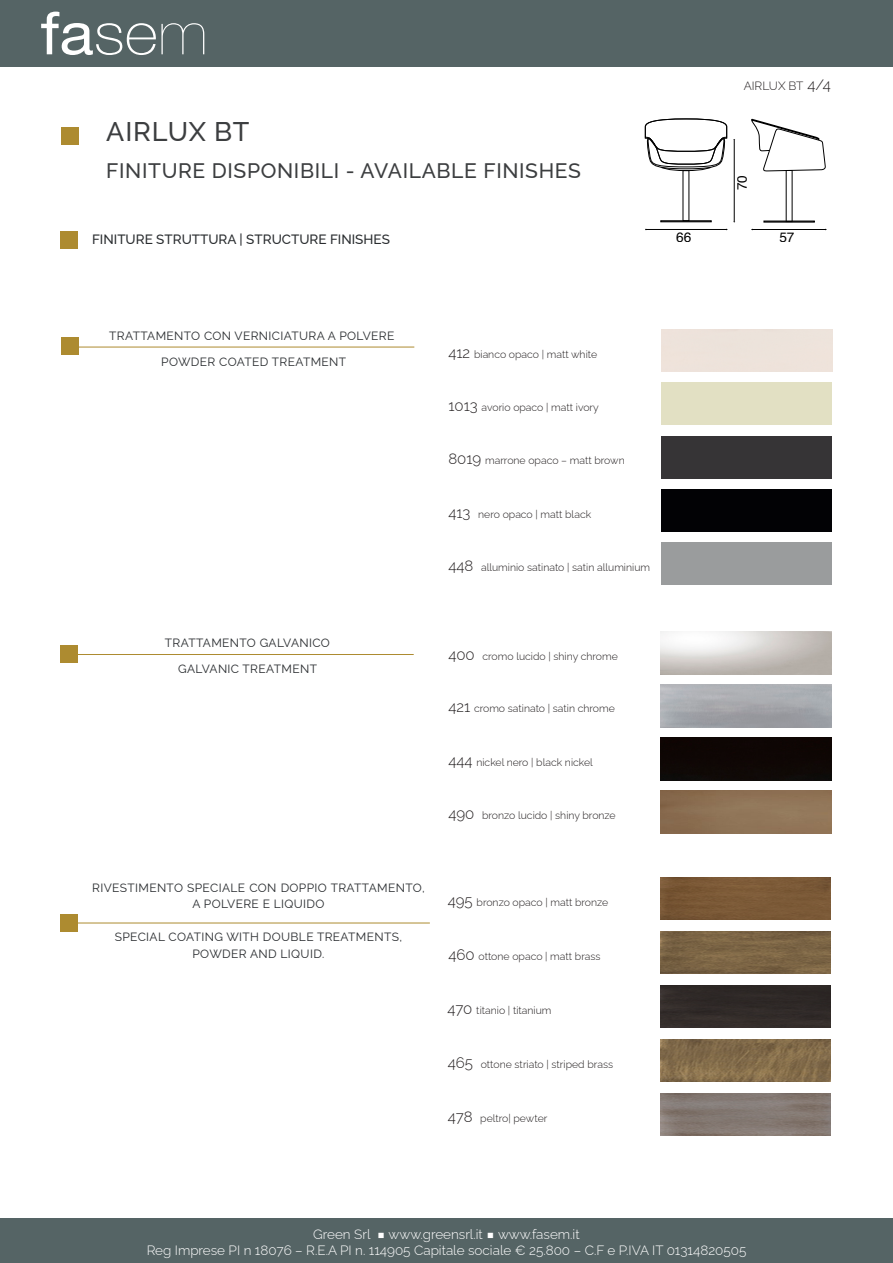
<style>
.page{position:relative;width:893px;height:1263px;background:#fff}
.page>*{position:absolute;margin:0;border:0;box-sizing:border-box;transform-origin:0 0}
.H10{font:500 27px "Raleway";letter-spacing:.03em;color:#3c3e40}
.H10-2{font:500 21px "Raleway";letter-spacing:.03em;color:#3c3e40}
.t1{font:13.65px "Helvetica";color:#000}
.t2{font:300 13.5px/16.2px "Raleway";color:#fff;text-align:center}
.H10-3{font:500 13.5px "Raleway";color:#292c2f}
.t3{font:12px/26px "Raleway";letter-spacing:.03em;color:#292c2f;text-align:center}
.H10-4{font:300 12px "Raleway";color:#231f20}
.t4{font:300 10.5px "Raleway";color:#231f20}
.s1{font-size:15px}
.s2{font-family:"Montserrat Alternates";font-weight:400}
</style>
<div class="page">
<div style="left:0;top:1218px;width:893px;height:45px;background:#556465"></div>
<div style="left:662px;top:489px;width:170px;height:43px;background:#020205"></div>
<div style="left:661px;top:738px;width:170px;height:42px;background:#0f0705"></div>
<div style="left:662px;top:543px;width:170px;height:42px;background:#9a9c9d"></div>
<hr style="left:70px;top:347px;width:344px;height:1px;background:#ad8b30">
<hr style="left:70px;top:654px;width:344px;height:1px;background:#ad8b30">
<img style="left:661px;top:791px;width:170px;height:42px">
<div style="left:662px;top:383px;width:170px;height:42px;background:#e2e0c3"></div>
<div style="left:662px;top:436px;width:170px;height:42px;background:#363436"></div>
<div style="left:62px;top:338px;width:17px;height:17px;background:#ad8b30"></div>
<div style="left:61px;top:645px;width:17px;height:17px;background:#ad8b30"></div>
<div style="left:62px;top:128px;width:17px;height:17px;background:#ad8b30"></div>
<div style="left:0;top:0;width:893px;height:67px;background:#556465"></div>
<svg style="left:41px;top:12px;width:163px;height:43px"></svg>
<img style="left:661px;top:1039px;width:170px;height:43px">
<div style="left:661px;top:985px;width:170px;height:43px;background:#302a28"></div>
<img style="left:661px;top:1093px;width:170px;height:43px">
<hr style="left:69px;top:923px;width:361px;height:1px;background:#ad8b30">
<img style="left:661px;top:877px;width:170px;height:43px">
<img style="left:661px;top:931px;width:170px;height:43px">
<div style="left:61px;top:915px;width:17px;height:17px;background:#ad8b30"></div>
<div style="left:661px;top:221px;width:50px;height:1px;border:1px solid #000"></div>
<svg style="left:645px;top:119px;width:82px;height:52px"></svg>
<div style="left:764px;top:221px;width:50px;height:1px;border:1px solid #000"></div>
<svg style="left:751px;top:119px;width:74px;height:52px"></svg>
<hr style="left:645px;top:229px;width:82px;height:1px;background:#000">
<hr style="left:752px;top:229px;width:74px;height:1px;background:#000">
<hr style="left:734px;top:139px;width:1px;height:83px;background:#000">
<div style="left:60px;top:231px;width:17px;height:17px;background:#ad8b30"></div>
<p class="H10" style="left:106px;top:110px;width:145px">AIRLUX BT</p>
<p class="H10-2" style="left:106px;top:154px;width:476px">FINITURE DISPONIBILI - AVAILABLE FINISHES</p>
<p class="H10-3" style="left:92px;top:228px;width:299px">FINITURE STRUTTURA | STRUCTURE FINISHES</p>
<p class="H10-4" style="left:744px;top:76px;width:89px">AIRLUX BT <span class="s1">4/4</span></p>
<h3 class="t1" style="left:731px;top:190px;width:17px;rotate:-90deg">70</h3>
<h3 class="t1" style="left:676px;top:226px;width:17px">66</h3>
<h3 class="t1" style="left:779px;top:226px;width:17px">57</h3>
<p class="t3" style="left:109px;top:321px;width:287px">TRATTAMENTO CON VERNICIATURA A POLVERE<br>POWDER COATED TREATMENT</p>
<p class="t4" style="left:448px;top:346px;width:150px"><span class="s1">412</span> bianco opaco | matt white</p>
<p class="t4" style="left:448px;top:399px;width:152px"><span class="s1">1013</span> avorio opaco | matt ivory</p>
<p class="t4" style="left:448px;top:452px;width:178px"><span class="s1">8019</span> marrone opaco – matt brown</p>
<p class="t4" style="left:448px;top:506px;width:144px"><span class="s1">413</span> nero opaco | matt black</p>
<p class="t4" style="left:448px;top:559px;width:203px"><span class="s1">448</span> alluminio satinato | satin alluminium</p>
<p class="t3" style="left:165px;top:629px;width:167px">TRATTAMENTO GALVANICO<br>GALVANIC TREATMENT</p>
<p class="t4" style="left:448px;top:648px;width:171px"><span class="s1">400</span> cromo lucido | shiny chrome</p>
<p class="t4" style="left:448px;top:700px;width:168px"><span class="s1">421</span> cromo satinato | satin chrome</p>
<p class="t4" style="left:448px;top:754px;width:146px"><span class="s1">444</span> nickel nero | black nickel</p>
<p class="t4" style="left:448px;top:807px;width:169px"><span class="s1">490</span> bronzo lucido | shiny bronze</p>
<p class="t3" style="left:92px;top:878px;width:334px;line-height:16.5px">RIVESTIMENTO SPECIALE CON DOPPIO TRATTAMENTO,<br>A POLVERE E LIQUIDO</p>
<p class="t3" style="left:115px;top:927px;width:289px;line-height:16.5px">SPECIAL COATING WITH DOUBLE TREATMENTS,<br>POWDER AND LIQUID.</p>
<p class="t4" style="left:448px;top:893px;width:162px"><span class="s1">495</span> bronzo opaco | matt bronze</p>
<p class="t4" style="left:448px;top:947px;width:154px"><span class="s1">460</span> ottone opaco | matt brass</p>
<p class="t4" style="left:447px;top:1001px;width:106px"><span class="s1">470</span> titanio | titanium</p>
<p class="t4" style="left:448px;top:1055px;width:167px"><span class="s1">465</span> ottone striato | striped brass</p>
<p class="t4" style="left:448px;top:1109px;width:101px"><span class="s1">478</span> peltro| pewter</p>
<p class="t2" style="left:147px;top:1225px;width:601px">Green Srl <span class="s2">■</span> www.greensrl.it <span class="s2">■</span> www.fasem.it<br>Reg Imprese PI n 18076 – R.E.A PI n. 114905 Capitale sociale € 25.800 – C.F e P.IVA IT 01314820505</p>
</div>
